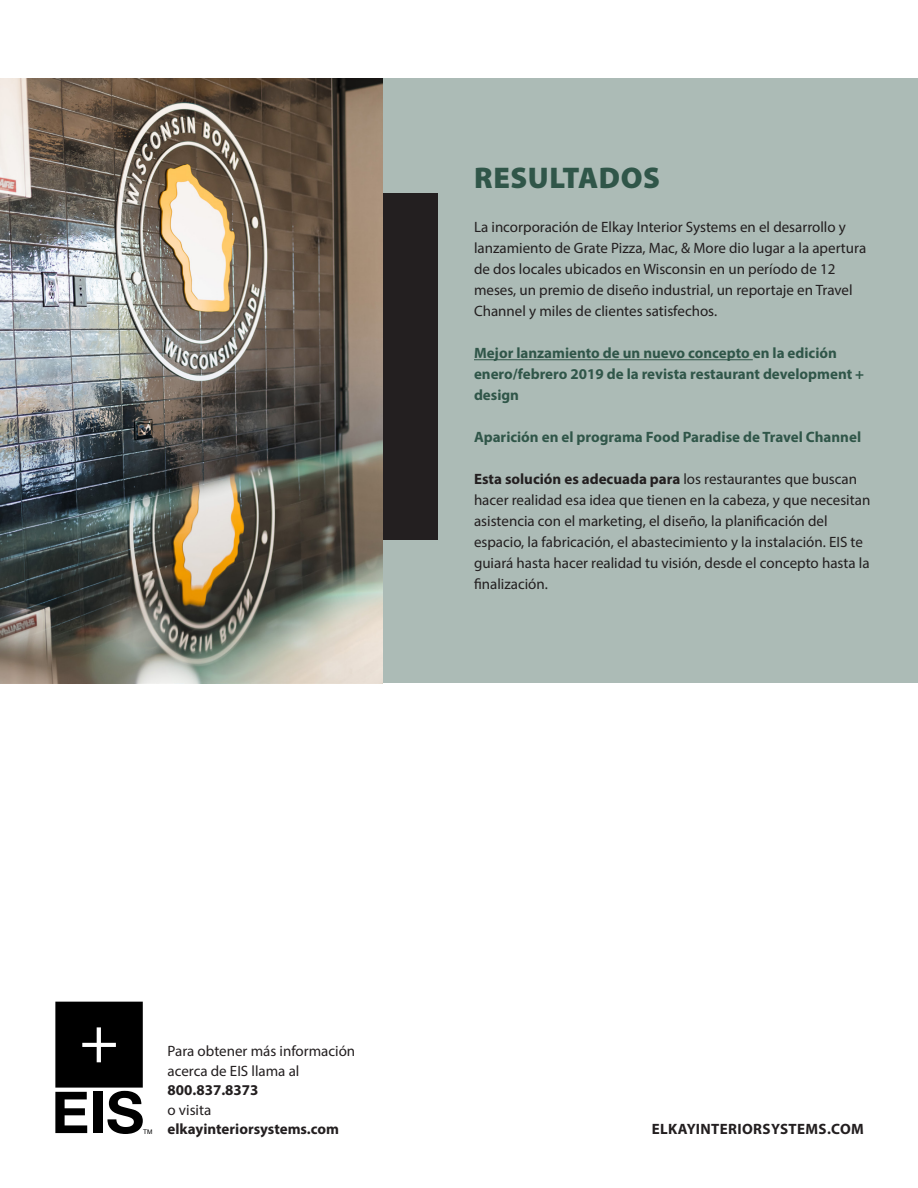
<style>
.page{position:relative;width:918px;height:1188px;background:#fff}
.page>*{position:absolute;margin:0;border:0;box-sizing:border-box;transform-origin:0 0}
.t1{font:900 30px "Myriad Pro";letter-spacing:.02em;color:#305649}
.t2{font:15px/21px "Myriad Pro";color:#231f20}
.t3{font:700 15px/21px "Myriad Pro";color:#305649}
.t4{font:700 15px "Myriad Pro";color:#231f20}
.t5{font:700 15px "Myriad Pro";letter-spacing:.025em;color:#231f20}
.t6{font:6.3px "Arial";color:#000}
.s1{font-weight:700}
</style>
<div class="page">
<div style="left:0;top:79px;width:918px;height:604px;background:#acbbb6"></div>
<svg style="left:55px;top:1002px;width:88px;height:132px"></svg>
<hr style="left:474px;top:359px;width:279px;height:1px;background:#305649">
<img style="left:0;top:79px;width:383px;height:604px">
<div style="left:383px;top:193px;width:55px;height:347px;background:#231f20"></div>
<p class="t1" style="left:474px;top:158px;width:187px">RESULTADOS</p>
<p class="t2" style="left:474px;top:216px;width:394px">La incorporación de Elkay Interior Systems en el desarrollo y lanzamiento de Grate Pizza, Mac, &amp; More dio lugar a la apertura de dos locales ubicados en Wisconsin en un período de 12 meses, un premio de diseño industrial, un reportaje en Travel Channel y miles de clientes satisfechos.</p>
<p class="t3" style="left:474px;top:342px;width:392px">Mejor lanzamiento de un nuevo concepto en la edición enero/febrero 2019 de la revista restaurant development + design</p>
<p class="t3" style="left:474px;top:426px;width:389px">Aparición en el programa Food Paradise de Travel Channel</p>
<p class="t2" style="left:474px;top:468px;width:398px"><span class="s1">Esta solución es adecuada para</span> los restaurantes que buscan hacer realidad esa idea que tienen en la cabeza, y que necesitan asistencia con el marketing, el diseño, la planificación del espacio, la fabricación, el abastecimiento y la instalación. EIS te guiará hasta hacer realidad tu visión, desde el concepto hasta la finalización.</p>
<p class="t2" style="left:168px;top:1041px;width:189px;line-height:19.5px">Para obtener más información acerca de EIS llama al</p>
<p class="t4" style="left:168px;top:1080px;width:93px">800.837.8373</p>
<p class="t2" style="left:168px;top:1099px;width:45px">o visita</p>
<p class="t6" style="left:143px;top:1127px;width:11px">TM</p>
<p class="t4" style="left:168px;top:1119px;width:173px">elkayinteriorsystems.com</p>
<p class="t5" style="left:652px;top:1119px;width:214px">ELKAYINTERIORSYSTEMS.COM</p>
</div>
